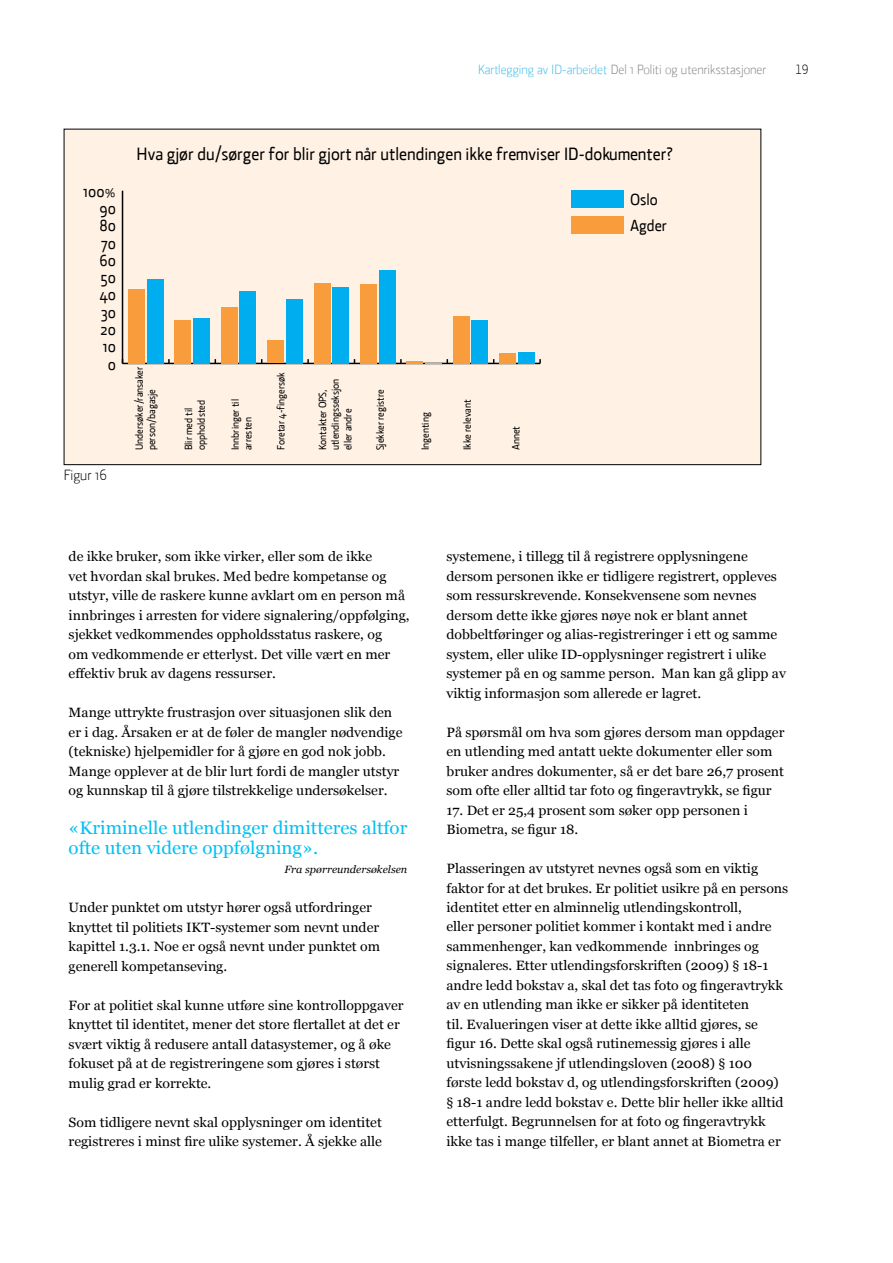
<style>
.page{position:relative;width:893px;height:1263px;background:#fff}
.page>*{position:absolute;margin:0;border:0;box-sizing:border-box;transform-origin:0 0}
.t1{font:500 18px "Section";color:#000}
.t2{font:18px/19.5px "Georgia";color:#00c0f3;scale:1.04 1}
.t3{font:500 16.2px/26px "Section";color:#000}
.t4{font:300 15px "Section";color:#000}
.t5{font:13.5px/19.5px "Georgia";color:#000;scale:1.04 1}
.t6{font:300 13.5px "Section";color:#808285}
.t7{font:13.5px "Section Light Caps";color:#000}
.t8{font:500 10.5px/12.6px "Section";color:#000}
.t9{font:italic 10.5px "Georgia";color:#000;scale:1.04 1}
.s1{color:#41bce7}
</style>
<div class="page">
<div style="left:64px;top:129px;width:697px;height:336px;background:#fff2e5"></div>
<hr style="left:123px;top:363px;width:417px;height:1px;background:#000">
<hr style="left:122px;top:191px;width:1px;height:172px;background:#000">
<div style="left:571px;top:191px;width:52px;height:17px;background:#00aeef"></div>
<div style="left:147px;top:279px;width:16px;height:84px;background:#00aeef"></div>
<div style="left:193px;top:318px;width:17px;height:45px;background:#00aeef"></div>
<div style="left:239px;top:291px;width:17px;height:72px;background:#00aeef"></div>
<div style="left:286px;top:299px;width:17px;height:64px;background:#00aeef"></div>
<div style="left:332px;top:287px;width:17px;height:76px;background:#00aeef"></div>
<div style="left:379px;top:270px;width:16px;height:93px;background:#00aeef"></div>
<div style="left:471px;top:320px;width:17px;height:43px;background:#00aeef"></div>
<div style="left:518px;top:352px;width:17px;height:11px;background:#00aeef"></div>
<div style="left:571px;top:217px;width:52px;height:17px;background:#f99d3c"></div>
<div style="left:128px;top:289px;width:17px;height:74px;background:#f99d3c"></div>
<div style="left:174px;top:320px;width:17px;height:43px;background:#f99d3c"></div>
<div style="left:221px;top:307px;width:17px;height:56px;background:#f99d3c"></div>
<div style="left:267px;top:340px;width:17px;height:23px;background:#f99d3c"></div>
<div style="left:314px;top:283px;width:16px;height:80px;background:#f99d3c"></div>
<div style="left:360px;top:284px;width:17px;height:79px;background:#f99d3c"></div>
<svg style="left:400px;top:359px;width:48px;height:5px"></svg>
<div style="left:453px;top:316px;width:17px;height:47px;background:#f99d3c"></div>
<div style="left:499px;top:353px;width:17px;height:10px;background:#f99d3c"></div>
<p class="t6" style="left:478px;top:61px;width:290px"><span class="s1">Kartlegging av ID-arbeidet</span> Del 1 Politi og utenriksstasjoner</p>
<p class="t7" style="left:795px;top:61px;width:15px">19</p>
<p class="t3" style="left:83px;top:178px;width:34px">100%</p>
<p class="t3" style="left:100px;top:196px;width:18px">90</p>
<p class="t3" style="left:99px;top:213px;width:18px">80</p>
<p class="t3" style="left:101px;top:230px;width:16px">70</p>
<p class="t3" style="left:100px;top:247px;width:18px">60</p>
<p class="t3" style="left:101px;top:265px;width:17px">50</p>
<p class="t3" style="left:99px;top:282px;width:18px">40</p>
<p class="t3" style="left:101px;top:299px;width:16px">30</p>
<p class="t3" style="left:101px;top:317px;width:17px">20</p>
<p class="t3" style="left:103px;top:334px;width:15px">10</p>
<p class="t3" style="left:108px;top:351px;width:10px">0</p>
<p class="t4" style="left:64px;top:467px;width:45px">Figur 16</p>
<h1 class="t1" style="left:137px;top:144px;width:537px">Hva gjør du/sørger for blir gjort når utlendingen ikke fremviser ID-dokumenter?</h1>
<p class="t8" style="left:133px;top:450px;width:85px;rotate:-90deg">Undersøker/ransaker person/bagasje</p>
<p class="t8" style="left:182px;top:450px;width:52px;rotate:-90deg">Blir med til oppholdsted</p>
<p class="t8" style="left:229px;top:450px;width:53px;rotate:-90deg">Innbringer til arresten</p>
<p class="t8" style="left:275px;top:450px;width:80px;rotate:-90deg">Foretar 4-fingersøk</p>
<p class="t8" style="left:316px;top:450px;width:73px;rotate:-90deg">Kontakter OPS, utlendingsseksjon eller andre</p>
<p class="t8" style="left:374px;top:450px;width:62px;rotate:-90deg">Sjekker registre</p>
<p class="t8" style="left:419px;top:450px;width:40px;rotate:-90deg">Ingenting</p>
<p class="t8" style="left:461px;top:450px;width:52px;rotate:-90deg">Ikke relevant</p>
<p class="t8" style="left:510px;top:450px;width:26px;rotate:-90deg">Annet</p>
<p class="t3" style="left:630px;top:187px;width:38px">Oslo<br>Agder</p>
<p class="t5" style="left:69px;top:547px;width:329px">de ikke bruker, som ikke virker, eller som de ikke<br>vet hvordan skal brukes. Med bedre kompetanse og utstyr, ville de raskere kunne avklart om en person må innbringes i arresten for videre signalering/oppfølging, sjekket vedkommendes oppholdsstatus raskere, og<br>om vedkommende er etterlyst. Det ville vært en mer effektiv bruk av dagens ressurser.</p>
<p class="t5" style="left:69px;top:703px;width:322px">Mange uttrykte frustrasjon over situasjonen slik den er i dag. Årsaken er at de føler de mangler nødvendige (tekniske) hjelpemidler for å gjøre en god nok jobb.<br>Mange opplever at de blir lurt fordi de mangler utstyr og kunnskap til å gjøre tilstrekkelige undersøkelser.</p>
<h1 class="t2" style="left:69px;top:818px;width:327px">«Kriminelle utlendinger dimitteres altfor ofte uten videre oppfølgning».</h1>
<p class="t9" style="left:285px;top:863px;width:119px">Fra spørreundersøkelsen</p>
<p class="t5" style="left:69px;top:898px;width:301px">Under punktet om utstyr hører også utfordringer knyttet til politiets IKT-systemer som nevnt under kapittel 1.3.1. Noe er også nevnt under punktet om generell kompetanseving.</p>
<p class="t5" style="left:69px;top:995px;width:324px">For at politiet skal kunne utføre sine kontrolloppgaver knyttet til identitet, mener det store flertallet at det er svært viktig å redusere antall datasystemer, og å øke fokuset på at de registreringene som gjøres i størst mulig grad er korrekte.</p>
<p class="t5" style="left:69px;top:1112px;width:303px">Som tidligere nevnt skal opplysninger om identitet registreres i minst fire ulike systemer. Å sjekke alle</p>
<p class="t5" style="left:446px;top:547px;width:328px">systemene, i tillegg til å registrere opplysningene dersom personen ikke er tidligere registrert, oppleves som ressurskrevende. Konsekvensene som nevnes dersom dette ikke gjøres nøye nok er blant annet dobbeltføringer og alias-registreringer i ett og samme system, eller ulike ID-opplysninger registrert i ulike systemer på en og samme person. Man kan gå glipp av viktig informasjon som allerede er lagret.</p>
<p class="t5" style="left:446px;top:722px;width:326px">På spørsmål om hva som gjøres dersom man oppdager en utlending med antatt uekte dokumenter eller som bruker andres dokumenter, så er det bare 26,7 prosent som ofte eller alltid tar foto og fingeravtrykk, se figur</p>
<p class="t5" style="left:446px;top:800px;width:291px">17. Det er 25,4 prosent som søker opp personen i<br>Biometra, se figur 18.</p>
<p class="t5" style="left:446px;top:859px;width:330px">Plasseringen av utstyret nevnes også som en viktig faktor for at det brukes. Er politiet usikre på en persons identitet etter en alminnelig utlendingskontroll,<br>eller personer politiet kommer i kontakt med i andre sammenhenger, kan vedkommende innbringes og signaleres. Etter utlendingsforskriften (2009) § 18-1 andre ledd bokstav a, skal det tas foto og fingeravtrykk av en utlending man ikke er sikker på identiteten<br>til. Evalueringen viser at dette ikke alltid gjøres, se figur 16. Dette skal også rutinemessig gjøres i alle utvisningssakene jf utlendingsloven (2008) § 100 første ledd bokstav d, og utlendingsforskriften (2009) § 18-1 andre ledd bokstav e. Dette blir heller ikke alltid etterfulgt. Begrunnelsen for at foto og fingeravtrykk ikke tas i mange tilfeller, er blant annet at Biometra er</p>
</div>
